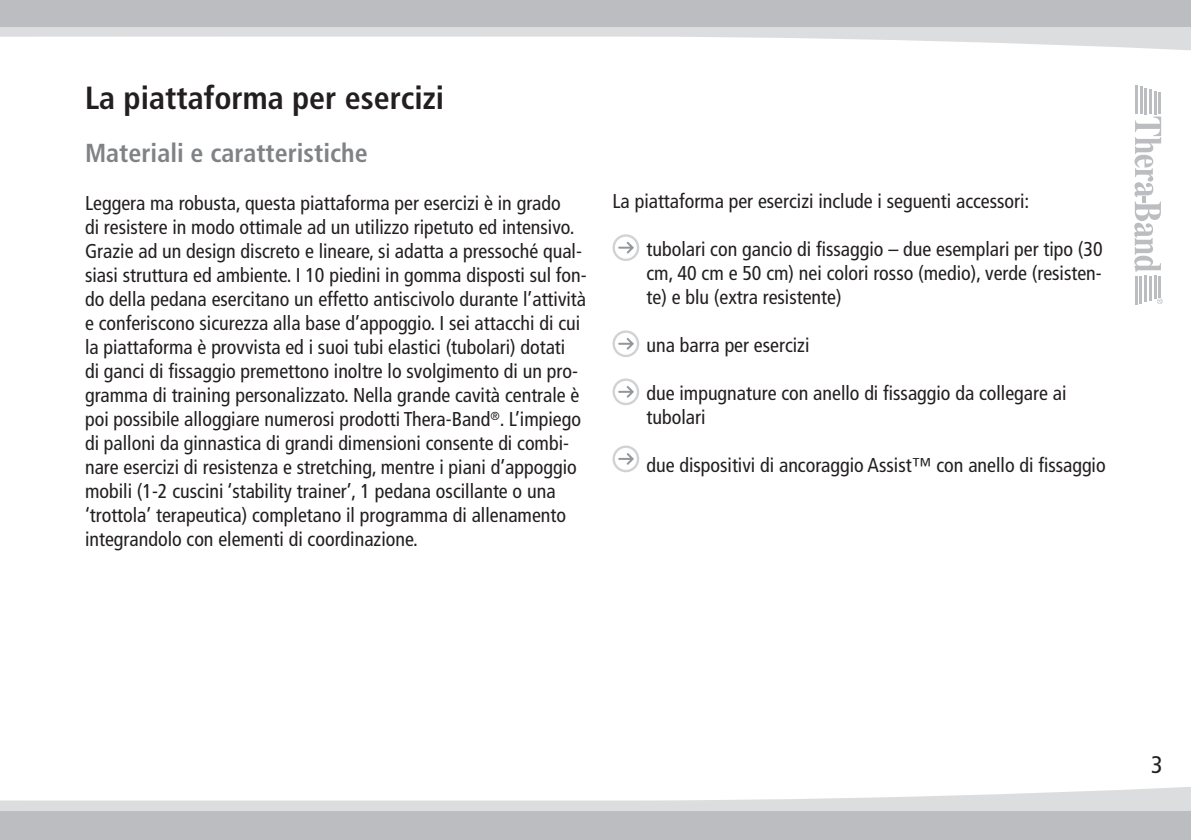
<style>
.page{position:relative;width:1191px;height:840px;background:#fff}
.page>*{position:absolute;margin:0;border:0;box-sizing:border-box;transform-origin:0 0}
.t1{font:700 condensed 32px "Frutiger";color:#231f20}
.t2{font:700 condensed 26px "Frutiger";color:#808285}
.t3{font:condensed 24px "Frutiger";color:#231f20}
.t4{font:condensed 20px/24px "Frutiger";color:#231f20}
</style>
<div class="page">
<hr style="left:1135px;top:85px;width:2px;height:29px;background:#bcbdc0">
<hr style="left:1158px;top:92px;width:3px;height:22px;background:#bcbdc0">
<hr style="left:1154px;top:91px;width:2px;height:23px;background:#bcbdc0">
<hr style="left:1149px;top:89px;width:2px;height:25px;background:#bcbdc0">
<hr style="left:1144px;top:88px;width:3px;height:26px;background:#bcbdc0">
<hr style="left:1139px;top:86px;width:3px;height:28px;background:#bcbdc0">
<hr style="left:1134px;top:276px;width:3px;height:28px;background:#bcbdc0">
<hr style="left:1158px;top:276px;width:3px;height:21px;background:#bcbdc0">
<hr style="left:1153px;top:276px;width:3px;height:23px;background:#bcbdc0">
<hr style="left:1149px;top:276px;width:2px;height:24px;background:#bcbdc0">
<hr style="left:1144px;top:276px;width:3px;height:26px;background:#bcbdc0">
<hr style="left:1139px;top:276px;width:3px;height:27px;background:#bcbdc0">
<svg style="left:1157px;top:298px;width:5px;height:6px"></svg>
<svg style="left:1134px;top:116px;width:27px;height:156px"></svg>
<svg style="left:0;top:787px;width:1191px;height:24px;fill:#dcdddf"></svg>
<svg style="left:0;top:26px;width:1191px;height:25px"></svg>
<div style="left:0;top:811px;width:1191px;height:28px;background:#bcbdc0"></div>
<div style="left:0;top:0;width:1191px;height:26px;background:#bcbdc0"></div>
<svg style="left:613px;top:235px;width:25px;height:25px"></svg>
<div style="left:612px;top:234px;width:27px;height:27px;border:2px solid #d1d2d4;border-radius:50%"></div>
<svg style="left:617px;top:240px;width:18px;height:15px"></svg>
<svg style="left:613px;top:331px;width:25px;height:25px"></svg>
<div style="left:612px;top:330px;width:27px;height:27px;border:2px solid #d1d2d4;border-radius:50%"></div>
<svg style="left:617px;top:336px;width:18px;height:15px"></svg>
<svg style="left:613px;top:379px;width:25px;height:25px"></svg>
<div style="left:612px;top:378px;width:27px;height:27px;border:2px solid #d1d2d4;border-radius:50%"></div>
<svg style="left:617px;top:384px;width:18px;height:15px"></svg>
<svg style="left:613px;top:446px;width:25px;height:25px"></svg>
<div style="left:612px;top:445px;width:27px;height:27px;border:2px solid #d1d2d4;border-radius:50%"></div>
<svg style="left:617px;top:451px;width:18px;height:15px"></svg>
<h1 class="t1" style="left:85px;top:85px;width:360px">La piattaforma per esercizi</h1>
<h2 class="t2" style="left:85px;top:142px;width:284px">Materiali e caratteristiche</h2>
<p class="t4" style="left:85px;top:193px;width:503px">Leggera ma robusta, questa piattaforma per esercizi è in grado<br>di resistere in modo ottimale ad un utilizzo ripetuto ed intensivo.<br>Grazie ad un design discreto e lineare, si adatta a pressoché qual&shy;siasi struttura ed ambiente. I 10 piedini in gomma disposti sul fon&shy;do della pedana esercitano un effetto antiscivolo durante l’attività e conferiscono sicurezza alla base d’appoggio. I sei attacchi di cui la piattaforma è provvista ed i suoi tubi elastici (tubolari) dotati<br>di ganci di fissaggio premettono inoltre lo svolgimento di un pro&shy;gramma di training personalizzato. Nella grande cavità centrale è poi possibile alloggiare numerosi prodotti Thera-Band<sup>®</sup>. L’impiego di palloni da ginnastica di grandi dimensioni consente di combi&shy;nare esercizi di resistenza e stretching, mentre i piani d’appoggio mobili (1-2 cuscini ‘stability trainer’, 1 pedana oscillante o una ‘trottola’ terapeutica) completano il programma di allenamento integrandolo con elementi di coordinazione.</p>
<p class="t4" style="left:612px;top:190px;width:418px">La piattaforma per esercizi include i seguenti accessori:</p>
<p class="t4" style="left:646px;top:238px;width:457px;text-align:justify">tubolari con gancio di fissaggio – due esemplari per tipo (30 cm, 40 cm e 50 cm) nei colori rosso (medio), verde (resisten&shy;te) e blu (extra resistente)</p>
<p class="t4" style="left:646px;top:334px;width:164px">una barra per esercizi</p>
<p class="t4" style="left:646px;top:382px;width:421px">due impugnature con anello di fissaggio da collegare ai tubolari</p>
<p class="t4" style="left:646px;top:454px;width:461px">due dispositivi di ancoraggio Assist™ con anello di fissaggio</p>
<p class="t3" style="left:1151px;top:754px;width:13px">3</p>
</div>
